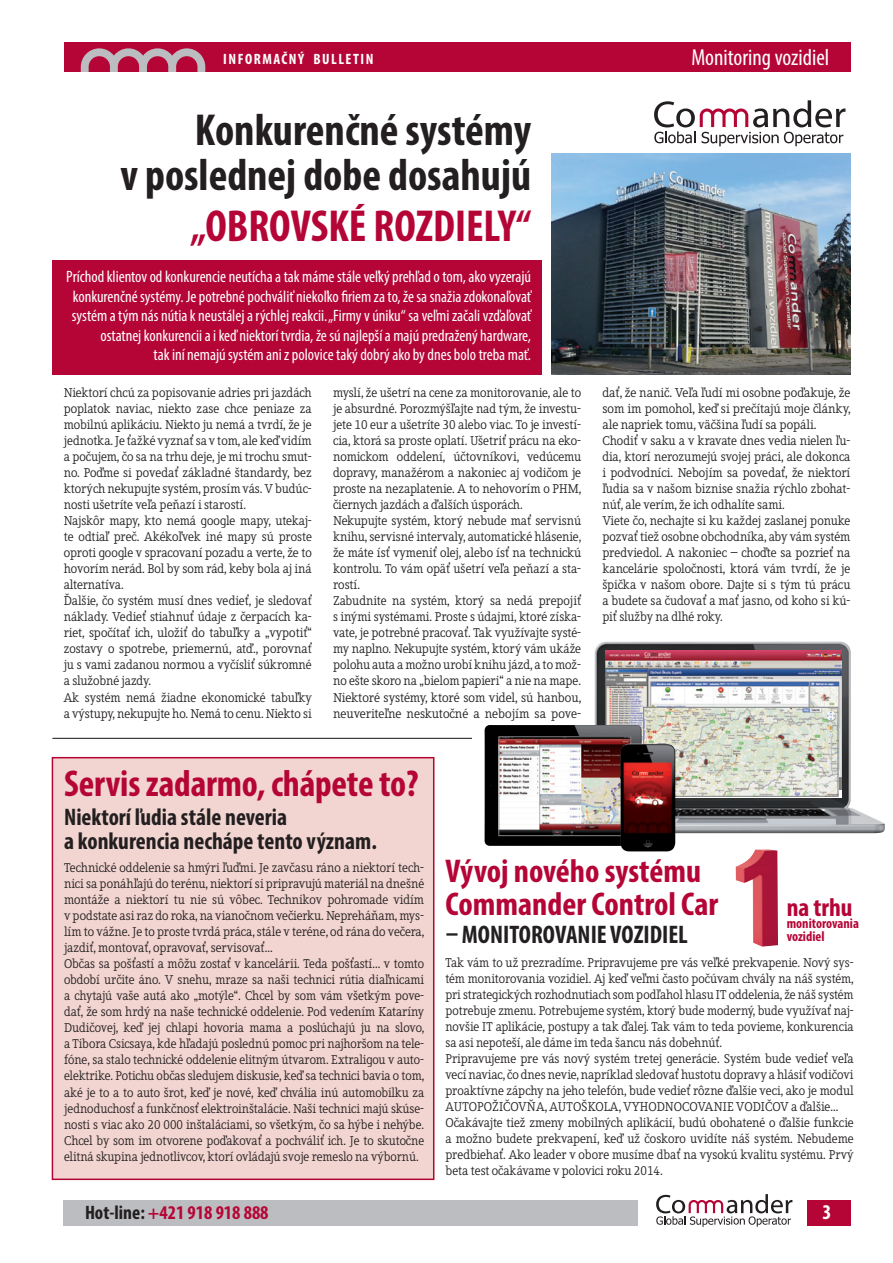
<style>
.page{position:relative;width:893px;height:1263px;background:#fff}
.page>*{position:absolute;margin:0;border:0;box-sizing:border-box;transform-origin:0 0}
.t1{font:700 condensed 45px/45px "Myriad Pro";color:#231f20;text-align:right}
.t2{font:700 condensed 45px "Myriad Pro";color:#b50536}
.t3{font:700 condensed 37.5px "Myriad Pro";letter-spacing:-.005em;color:#b50536}
.t4{font:700 condensed 33px/33px "Myriad Pro";color:#b50536}
.t5{font:700 condensed 25.8px "Myriad Pro";color:#b50536}
.t6{font:700 condensed 25.5px "Myriad Pro";color:#231f20}
.t7{font:700 condensed 24px/24px "Myriad Pro";color:#231f20}
.t8{font:condensed 23.25px "Myriad Pro";color:#fff}
.t9{font:700 condensed 21px "Myriad Pro";color:#fff}
.t10{font:700 condensed 19.5px "Myriad Pro";color:#b50536}
.t11{font:condensed 16.5px/19.5px "Myriad Pro";color:#fff;text-align:right}
.t12{font:700 condensed 15px "Myriad Pro";letter-spacing:.1em;color:#fff}
.t13{font:700 condensed 14.1px/12.9px "Myriad Pro";color:#b50536}
.t14{font:13.2px/16px "Fiona Slab";color:#231f20;scale:.92 1}
.t15{font:13.2px/16px "Fiona Slab";color:#231f20;scale:.91 1}
.t16{font:13.2px/16px "Fiona Slab";color:#231f20;scale:.94 1}
.s1{color:#231f20}
</style>
<div class="page">
<img style="left:552px;top:154px;width:298px;height:221px">
<div style="left:52px;top:261px;width:490px;height:114px;background:#b50536"></div>
<div style="left:52px;top:757px;width:382px;height:423px;background:#f2d5d0;border:2px solid #b50536"></div>
<svg style="left:656px;top:1194px;width:136px;height:33px"></svg>
<div style="left:64px;top:1200px;width:574px;height:26px;background:#bcbdc0"></div>
<div style="left:64px;top:43px;width:786px;height:29px;background:#b50536"></div>
<svg style="left:81px;top:48px;width:124px;height:24px"></svg>
<div style="left:807px;top:1200px;width:43px;height:26px;background:#b50536"></div>
<hr style="left:52px;top:738px;width:420px;height:1px;background:#231f20">
<img style="left:594px;top:641px;width:291px;height:192px">
<img style="left:606px;top:650px;width:235px;height:140px">
<img style="left:645px;top:709px;width:191px;height:86px">
<div style="left:643px;top:707px;width:195px;height:90px;border:1px solid #808285"></div>
<img style="left:736px;top:849px;width:42px;height:98px">
<svg style="left:654px;top:100px;width:191px;height:46px"></svg>
<img style="left:484px;top:725px;width:158px;height:121px">
<img style="left:500px;top:738px;width:129px;height:96px">
<div style="left:498px;top:736px;width:133px;height:100px;border:1px solid #808285"></div>
<img style="left:620px;top:743px;width:55px;height:108px">
<p class="t12" style="left:223px;top:49px;width:152px">INFORMAČNÝ BULLETIN</p>
<h3 class="t8" style="left:691px;top:43px;width:139px">Monitoring vozidiel</h3>
<h1 class="t1" style="left:120px;top:107px;width:412px">Konkurenčné systémy<br>v poslednej dobe dosahujú</h1>
<h1 class="t2" style="left:190px;top:198px;width:342px">„OBROVSKÉ ROZDIELY“</h1>
<p class="t11" style="left:66px;top:267px;width:466px">Príchod klientov od konkurencie neutícha a tak máme stále veľký prehľad o tom, ako vyzerajú konkurenčné systémy. Je potrebné pochváliť niekoľko firiem za to, že sa snažia zdokonaľovať systém a tým nás nútia k neustálej a rýchlej reakcii. „Firmy v úniku“ sa veľmi začali vzďaľovať ostatnej konkurencii a i keď niektorí tvrdia, že sú najlepší a majú predražený hardware,<br>tak iní nemajú systém ani z polovice taký dobrý ako by dnes bolo treba mať.</p>
<p class="t14" style="left:64px;top:384px;width:271px">Niektorí chcú za popisovanie adries pri jazdách poplatok naviac, niekto zase chce peniaze za mobilnú aplikáciu. Niekto ju nemá a tvrdí, že je jednotka. Je ťažké vyznať sa v tom, ale keď vidím a počujem, čo sa na trhu deje, je mi trochu smut&shy;no. Poďme si povedať základné štandardy, bez ktorých nekupujte systém, prosím vás. V budúc&shy;nosti ušetríte veľa peňazí i starostí.<br>Najskôr mapy, kto nemá google mapy, utekaj&shy;te odtiaľ preč. Akékoľvek iné mapy sú proste oproti google v spracovaní pozadu a verte, že to hovorím nerád. Bol by som rád, keby bola aj iná alternatíva.<br>Ďalšie, čo systém musí dnes vedieť, je sledovať náklady. Vedieť stiahnuť údaje z čerpacích ka&shy;riet, spočítať ich, uložiť do tabuľky a „vypotiť“ zostavy o spotrebe, priemernú, atď., porovnať ju s vami zadanou normou a vyčísliť súkromné a služobné jazdy.<br>Ak systém nemá žiadne ekonomické tabuľky a výstupy, nekupujte ho. Nemá to cenu. Niekto si</p>
<p class="t14" style="left:333px;top:384px;width:272px">myslí, že ušetrí na cene za monitorovanie, ale to je absurdné. Porozmýšľajte nad tým, že investu&shy;jete 10 eur a ušetríte 30 alebo viac. To je investí&shy;cia, ktorá sa proste oplatí. Ušetriť prácu na eko&shy;nomickom oddelení, účtovníkovi, vedúcemu dopravy, manažérom a nakoniec aj vodičom je proste na nezaplatenie. A to nehovorím o PHM, čiernych jazdách a ďalších úsporách.<br>Nekupujte systém, ktorý nebude mať servisnú knihu, servisné intervaly, automatické hlásenie, že máte ísť vymeniť olej, alebo ísť na technickú kontrolu. To vám opäť ušetrí veľa peňazí a sta&shy;rostí.<br>Zabudnite na systém, ktorý sa nedá prepojiť s inými systémami. Proste s údajmi, ktoré získa&shy;vate, je potrebné pracovať. Tak využívajte systé&shy;my naplno. Nekupujte systém, ktorý vám ukáže polohu auta a možno urobí knihu jázd, a to mož&shy;no ešte skoro na „bielom papieri“ a nie na mape.<br>Niektoré systémy, ktoré som videl, sú hanbou, neuveriteľne neskutočné a nebojím sa pove-</p>
<p class="t16" style="left:602px;top:384px;width:266px">dať, že nanič. Veľa ľudí mi osobne poďakuje, že som im pomohol, keď si prečítajú moje články, ale napriek tomu, väčšina ľudí sa popáli.<br>Chodiť v saku a v kravate dnes vedia nielen ľu&shy;dia, ktorí nerozumejú svojej práci, ale dokonca i podvodníci. Nebojím sa povedať, že niektorí ľudia sa v našom biznise snažia rýchlo zbohat&shy;núť, ale verím, že ich odhalíte sami.<br>Viete čo, nechajte si ku každej zaslanej ponuke pozvať tiež osobne obchodníka, aby vám systém predviedol. A nakoniec – choďte sa pozrieť na kancelárie spoločnosti, ktorá vám tvrdí, že je špička v našom obore. Dajte si s tým tú prácu a budete sa čudovať a mať jasno, od koho si kú&shy;piť služby na dlhé roky.</p>
<h2 class="t3" style="left:64px;top:760px;width:356px">Servis zadarmo, chápete to?</h2>
<h3 class="t7" style="left:64px;top:804px;width:314px">Niektorí ľudia stále neveria<br>a konkurencia nechápe tento význam.</h3>
<p class="t14" style="left:64px;top:860px;width:393px">Technické oddelenie sa hmýri ľuďmi. Je zavčasu ráno a niektorí tech&shy;nici sa ponáhľajú do terénu, niektorí si pripravujú materiál na dnešné montáže a niektorí tu nie sú vôbec. Technikov pohromade vidím v podstate asi raz do roka, na vianočnom večierku. Nepreháňam, mys&shy;lím to vážne. Je to proste tvrdá práca, stále v teréne, od rána do večera, jazdiť, montovať, opravovať, servisovať...<br>Občas sa pošťastí a môžu zostať v kancelárii. Teda pošťastí... v tomto období určite áno. V snehu, mraze sa naši technici rútia diaľnicami a chytajú vaše autá ako „motýle“. Chcel by som vám všetkým pove&shy;dať, že som hrdý na naše technické oddelenie. Pod vedením Kataríny Dudičovej, keď jej chlapi hovoria mama a poslúchajú ju na slovo, a Tibora Csicsaya, kde hľadajú poslednú pomoc pri najhoršom na tele&shy;fóne, sa stalo technické oddelenie elitným útvarom. Extraligou v auto&shy;elektrike. Potichu občas sledujem diskusie, keď sa technici bavia o tom, aké je to a to auto šrot, keď je nové, keď chvália inú automobilku za jednoduchosť a funkčnosť elektroinštalácie. Naši technici majú skúse&shy;nosti s viac ako 20 000 inštaláciami, so všetkým, čo sa hýbe i nehýbe.<br>Chcel by som im otvorene poďakovať a pochváliť ich. Je to skutočne elitná skupina jednotlivcov, ktorí ovládajú svoje remeslo na výbornú.</p>
<h3 class="t4" style="left:445px;top:854px;width:274px">Vývoj nového systému<br>Commander Control Car</h3>
<h3 class="t6" style="left:446px;top:919px;width:244px">– MONITOROVANIE VOZIDIEL</h3>
<p class="t15" style="left:445px;top:955px;width:450px">Tak vám to už prezradíme. Pripravujeme pre vás veľké prekvapenie. Nový sys&shy;tém monitorovania vozidiel. Aj keď veľmi často počúvam chvály na náš systém, pri strategických rozhodnutiach som podľahol hlasu IT oddelenia, že náš systém potrebuje zmenu. Potrebujeme systém, ktorý bude moderný, bude využívať naj&shy;novšie IT aplikácie, postupy a tak ďalej. Tak vám to teda povieme, konkurencia sa asi nepoteší, ale dáme im teda šancu nás dobehnúť.<br>Pripravujeme pre vás nový systém tretej generácie. Systém bude vedieť veľa vecí naviac, čo dnes nevie, napríklad sledovať hustotu dopravy a hlásiť vodičovi proaktívne zápchy na jeho telefón, bude vedieť rôzne ďalšie veci, ako je modul AUTOPOŽIČOVŇA, AUTOŠKOLA, VYHODNOCOVANIE VODIČOV a ďalšie...<br>Očakávajte tiež zmeny mobilných aplikácií, budú obohatené o ďalšie funkcie a možno budete prekvapení, keď už čoskoro uvidíte náš systém. Nebudeme predbiehať. Ako leader v obore musíme dbať na vysokú kvalitu systému. Prvý beta test očakávame v polovici roku 2014.</p>
<h3 class="t5" style="left:787px;top:891px;width:67px">na trhu</h3>
<p class="t13" style="left:787px;top:917px;width:74px">monitorovania vozidiel</p>
<h3 class="t10" style="left:85px;top:1200px;width:185px"><span class="s1">Hot-line:</span> +421 918 918 888</h3>
<h3 class="t9" style="left:823px;top:1199px;width:10px">3</h3>
</div>
